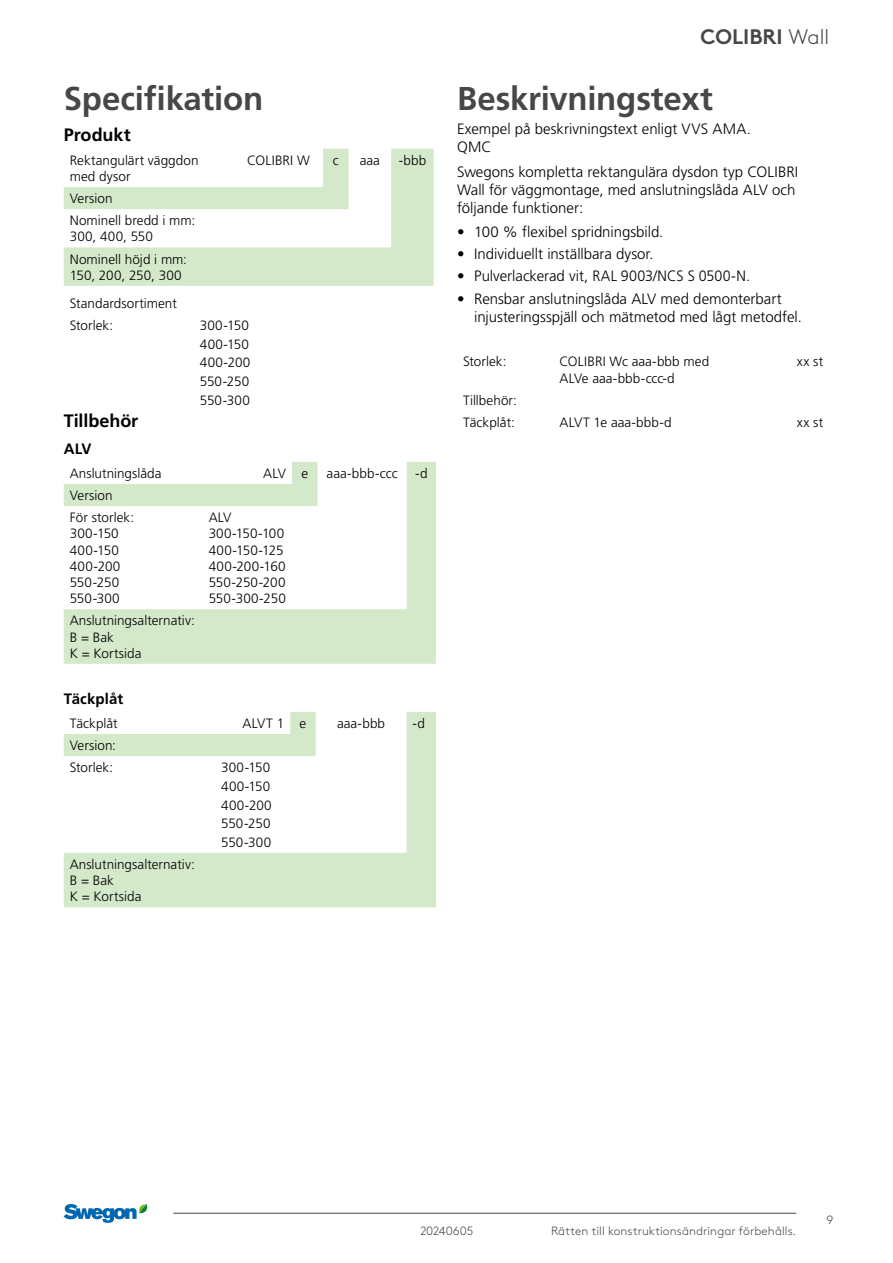
<style>
.page{position:relative;width:893px;height:1263px;background:#fff}
.page>*{position:absolute;margin:0;border:0;box-sizing:border-box;transform-origin:0 0}
.t1{font:700 33px "Frutiger LT Pro";letter-spacing:-.005em;color:#464846}
.t2{font:700 21px "Swegon Brown";color:#464846}
.t3{font:700 18px "Frutiger LT Pro";letter-spacing:-.005em;color:#000}
.t4{font:300 15px/18px "Frutiger LT Pro";color:#000}
.t5{font:700 15px "Frutiger LT Pro";letter-spacing:.005em;color:#000}
.t6{font:300 13.5px/16.2px "Frutiger LT Pro";letter-spacing:.005em;color:#000}
.t7{font:300 12px "Swegon Brown";letter-spacing:.005em;color:#464846}
.s1{font-weight:300}
</style>
<div class="page">
<hr style="left:173px;top:1213px;width:623px;height:1px;background:#464846">
<svg style="left:64px;top:1204px;width:84px;height:19px"></svg>
<svg style="left:64px;top:149px;width:370px;height:137px"></svg>
<svg style="left:64px;top:462px;width:372px;height:202px"></svg>
<svg style="left:64px;top:712px;width:372px;height:195px"></svg>
<h1 class="t1" style="left:64px;top:79px;width:201px">Specifikation</h1>
<h3 class="t3" style="left:64px;top:124px;width:69px">Produkt</h3>
<p class="t6" style="left:70px;top:152px;width:130px">Rektangulärt väggdon med dysor</p>
<p class="t6" style="left:247px;top:152px;width:64px">COLIBRI W</p>
<p class="t6" style="left:333px;top:152px;width:7px">c</p>
<p class="t6" style="left:360px;top:152px;width:22px">aaa</p>
<p class="t6" style="left:399px;top:152px;width:29px">-bbb</p>
<p class="t6" style="left:70px;top:187px;width:127px;line-height:22.2px">Version<br>Nominell bredd i mm:</p>
<p class="t6" style="left:70px;top:226px;width:119px;line-height:22.2px">300, 400, 550<br>Nominell höjd i mm:</p>
<p class="t6" style="left:70px;top:261px;width:113px;line-height:28px">150, 200, 250, 300<br>Standardsortiment</p>
<p class="t6" style="left:70px;top:317px;width:45px">Storlek:</p>
<p class="t6" style="left:200px;top:316px;width:52px;line-height:18.6px;text-align:justify">300-150<br>400-150<br>400-200<br>550-250<br>550-300</p>
<h3 class="t3" style="left:64px;top:410px;width:76px">Tillbehör</h3>
<p class="t5" style="left:64px;top:440px;width:29px">ALV</p>
<p class="t6" style="left:70px;top:465px;width:93px">Anslutningslåda</p>
<p class="t6" style="left:263px;top:465px;width:46px">ALV e</p>
<p class="t6" style="left:327px;top:465px;width:73px">aaa-bbb-ccc</p>
<p class="t6" style="left:415px;top:465px;width:14px">-d</p>
<p class="t6" style="left:70px;top:484px;width:66px;line-height:22.2px">Version<br>För storlek:</p>
<p class="t6" style="left:70px;top:526px;width:52px;text-align:justify">300-150<br>400-150<br>400-200<br>550-250<br>550-300</p>
<p class="t6" style="left:209px;top:509px;width:79px">ALV<br>300-150-100<br>400-150-125<br>400-200-160<br>550-250-200<br>550-300-250</p>
<p class="t6" style="left:70px;top:613px;width:127px">Anslutningsalternativ:<br>B = Bak<br>K = Kortsida</p>
<p class="t5" style="left:64px;top:690px;width:61px">Täckplåt</p>
<p class="t6" style="left:70px;top:715px;width:50px">Täckplåt</p>
<p class="t6" style="left:243px;top:715px;width:65px">ALVT 1 e</p>
<p class="t6" style="left:337px;top:715px;width:49px">aaa-bbb</p>
<p class="t6" style="left:412px;top:715px;width:14px">-d</p>
<p class="t6" style="left:70px;top:734px;width:48px;line-height:22.2px">Version:<br>Storlek:</p>
<p class="t6" style="left:221px;top:758px;width:52px;line-height:18.6px;text-align:justify">300-150<br>400-150<br>400-200<br>550-250<br>550-300</p>
<p class="t6" style="left:70px;top:856px;width:127px">Anslutningsalternativ:<br>B = Bak<br>K = Kortsida</p>
<h2 class="t2" style="left:700px;top:20px;width:130px">COLIBRI <span class="s1">Wall</span></h2>
<h1 class="t1" style="left:457px;top:79px;width:257px">Beskrivningstext</h1>
<p class="t4" style="left:457px;top:120px;width:295px">Exempel på beskrivningstext enligt VVS AMA.<br>QMC</p>
<p class="t4" style="left:457px;top:162px;width:343px">Swegons kompletta rektangulära dysdon typ COLIBRI<br>Wall för väggmontage, med anslutningslåda ALV och följande funktioner:</p>
<p class="t4" style="left:457px;top:223px;width:208px">• 100 % flexibel spridningsbild.</p>
<p class="t4" style="left:457px;top:245px;width:198px">• Individuellt inställbara dysor.</p>
<p class="t4" style="left:457px;top:267px;width:294px">• Pulverlackerad vit, RAL 9003/NCS S 0500-N.</p>
<p class="t4" style="left:474px;top:290px;width:329px;text-indent:-17px">• Rensbar anslutningslåda ALV med demonterbart injusteringsspjäll och mätmetod med lågt metodfel.</p>
<p class="t6" style="left:463px;top:354px;width:45px">Storlek:</p>
<p class="t6" style="left:560px;top:354px;width:151px">COLIBRI Wc aaa-bbb med<br>ALVe aaa-bbb-ccc-d</p>
<p class="t6" style="left:797px;top:354px;width:28px">xx st</p>
<p class="t6" style="left:463px;top:389px;width:55px;line-height:22.2px">Tillbehör:<br>Täckplåt:</p>
<p class="t6" style="left:560px;top:414px;width:114px">ALVT 1e aaa-bbb-d</p>
<p class="t6" style="left:797px;top:414px;width:28px">xx st</p>
<p class="t7" style="left:420px;top:1221px;width:54px">20240605</p>
<p class="t7" style="left:551px;top:1221px;width:247px">Rätten till konstruktionsändringar förbehålls.</p>
<p class="t7" style="left:826px;top:1211px;width:8px">9</p>
</div>
